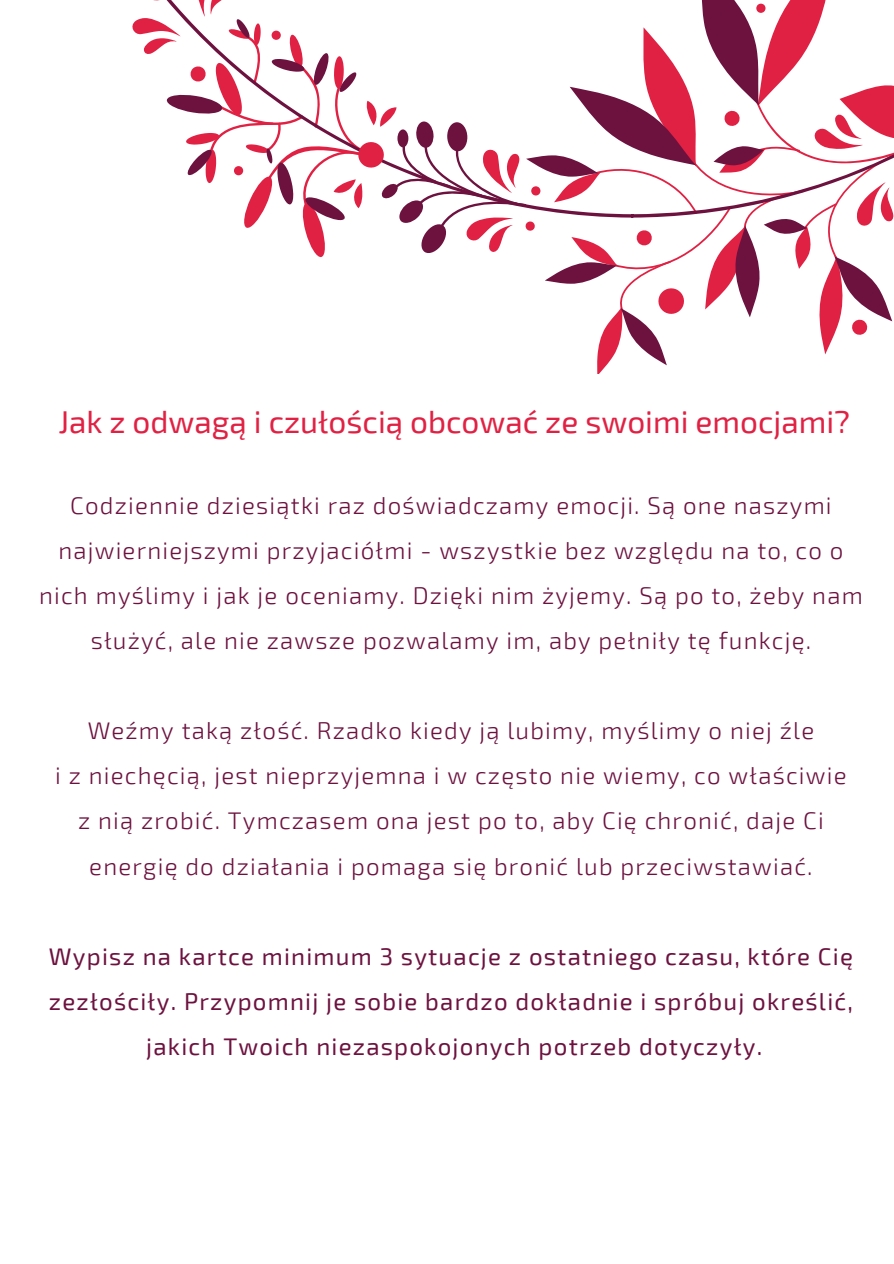
<style>
.page{position:relative;width:894px;height:1264px;background:#fff}
.page>*{position:absolute;margin:0;border:0;box-sizing:border-box;transform-origin:0 0}
.t1{font:31.5px "Exo 2";color:#e12143}
.t2{font:300 24px/45px "Exo 2";letter-spacing:.05em;color:#6d123f;text-align:center}
.t3{font:24px/45px "Exo 2";letter-spacing:.05em;color:#6d123f;text-align:center}
</style>
<div class="page">
<svg style="left:132px;top:0;width:761px;height:374px"></svg>
<h1 class="t1" style="left:58px;top:401px;width:793px">Jak z odwagą i czułością obcować ze swoimi emocjami?</h1>
<p class="t2" style="left:39px;top:482px;width:825px">Codziennie dziesiątki raz doświadczamy emocji. Są one naszymi najwierniejszymi przyjaciółmi - wszystkie bez względu na to, co o nich myślimy i jak je oceniamy. Dzięki nim żyjemy. Są po to, żeby nam służyć, ale nie zawsze pozwalamy im, aby pełniły tę funkcję.</p>
<p class="t2" style="left:55px;top:707px;width:792px">Weźmy taką złość. Rzadko kiedy ją lubimy, myślimy o niej źle<br>i z niechęcią, jest nieprzyjemna i w często nie wiemy, co właściwie z nią zrobić. Tymczasem ona jest po to, aby Cię chronić, daje Ci energię do działania i pomaga się bronić lub przeciwstawiać.</p>
<p class="t3" style="left:49px;top:932px;width:805px">Wypisz na kartce minimum 3 sytuacje z ostatniego czasu, które Cię zezłościły. Przypomnij je sobie bardzo dokładnie i spróbuj określić, jakich Twoich niezaspokojonych potrzeb dotyczyły.</p>
</div>
